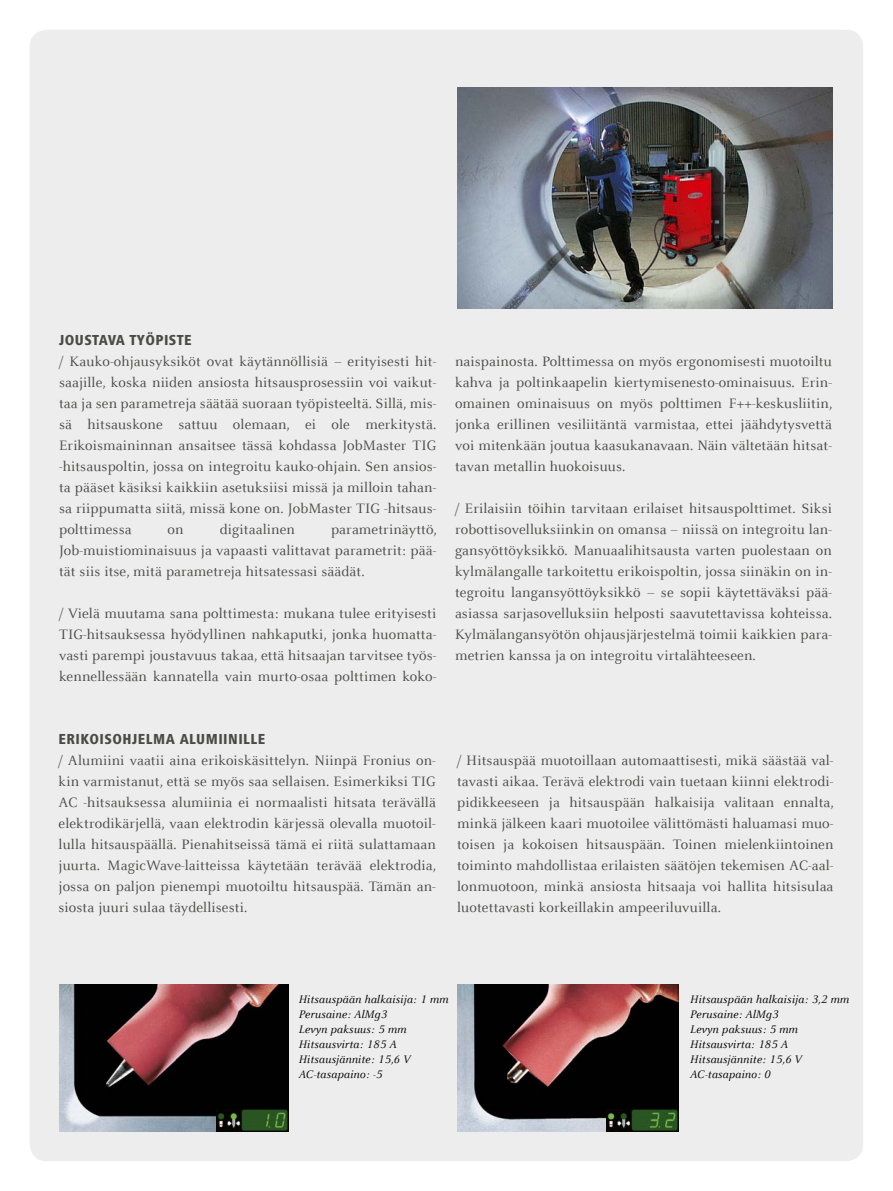
<style>
.page{position:relative;width:893px;height:1191px;background:#fff}
.page>*{position:absolute;margin:0;border:0;box-sizing:border-box;transform-origin:0 0}
._10_14_LW10_Celeste{font:15px/21px "Celeste Offc Pro";letter-spacing:.01em;color:#4a4a49;text-align:justify}
._10_14_LW30_Frut_hea{font:800 condensed 15px "Frutiger Next LTW1 G";letter-spacing:.03em;color:#4a4a49}
._8_10_LW10_Celeste_i{font:italic 12px "Celeste Offc Pro";letter-spacing:.01em;color:#000}
</style>
<div class="page">
<div style="left:30px;top:30px;width:833px;height:1131px;background:#ededed;border-radius:17px"></div>
<img style="left:59px;top:984px;width:229px;height:147px">
<img style="left:216px;top:1109px;width:72px;height:22px">
<img style="left:458px;top:984px;width:221px;height:147px">
<img style="left:606px;top:1109px;width:72px;height:22px">
<img style="left:458px;top:87px;width:375px;height:221px">
<p class="_10_14_LW30_Frut_hea" style="left:59px;top:331px;width:134px">JOUSTAVA TYÖPISTE</p>
<p class="_10_14_LW10_Celeste" style="left:59px;top:350px;width:379px">/ Kauko-ohjausyksiköt ovat käytännöllisiä – erityisesti hit&shy;saajille, koska niiden ansiosta hitsausprosessiin voi vaikut&shy;taa ja sen parametreja säätää suoraan työpisteeltä. Sillä, mis&shy;sä hitsauskone sattuu olemaan, ei ole merkitystä.<br>Erikoismaininnan ansaitsee tässä kohdassa JobMaster TIG -hitsauspoltin, jossa on integroitu kauko-ohjain. Sen ansios&shy;ta pääset käsiksi kaikkiin asetuksiisi missä ja milloin tahan&shy;sa riippumatta siitä, missä kone on. JobMaster TIG -hitsaus&shy;polttimessa</p>
<p class="_10_14_LW10_Celeste" style="left:168px;top:518px;width:18px">on</p>
<p class="_10_14_LW10_Celeste" style="left:220px;top:518px;width:77px">digitaalinen</p>
<p class="_10_14_LW10_Celeste" style="left:59px;top:518px;width:379px;text-indent:272px">parametrinäyttö, Job-muistiominaisuus ja vapaasti valittavat parametrit: pää&shy;tät siis itse, mitä parametreja hitsatessasi säädät.</p>
<p class="_10_14_LW10_Celeste" style="left:59px;top:602px;width:379px">/ Vielä muutama sana polttimesta: mukana tulee erityisesti TIG-hitsauksessa hyödyllinen nahkaputki, jonka huomatta&shy;vasti parempi joustavuus takaa, että hitsaajan tarvitsee työs&shy;kennellessään kannatella vain murto-osaa polttimen koko-</p>
<p class="_10_14_LW10_Celeste" style="left:455px;top:350px;width:379px">naispainosta. Polttimessa on myös ergonomisesti muotoiltu kahva ja poltinkaapelin kiertymisenesto-ominaisuus. Erin&shy;omainen ominaisuus on myös polttimen F++-keskusliitin, jonka erillinen vesiliitäntä varmistaa, ettei jäähdytysvettä voi mitenkään joutua kaasukanavaan. Näin vältetään hitsat&shy;tavan metallin huokoisuus.</p>
<p class="_10_14_LW10_Celeste" style="left:455px;top:497px;width:378px">/ Erilaisiin töihin tarvitaan erilaiset hitsauspolttimet. Siksi robottisovelluksiinkin on omansa – niissä on integroitu lan&shy;gansyöttöyksikkö. Manuaalihitsausta varten puolestaan on kylmälangalle tarkoitettu erikoispoltin, jossa siinäkin on in&shy;tegroitu langansyöttöyksikkö – se sopii käytettäväksi pää&shy;asiassa sarjasovelluksiin helposti saavutettavissa kohteissa.<br>Kylmälangansyötön ohjausjärjestelmä toimii kaikkien para&shy;metrien kanssa ja on integroitu virtalähteeseen.</p>
<p class="_10_14_LW30_Frut_hea" style="left:59px;top:730px;width:208px">ERIKOISOHJELMA ALUMIINILLE</p>
<p class="_10_14_LW10_Celeste" style="left:59px;top:749px;width:379px">/ Alumiini vaatii aina erikoiskäsittelyn. Niinpä Fronius on&shy;kin varmistanut, että se myös saa sellaisen. Esimerkiksi TIG AC -hitsauksessa alumiinia ei normaalisti hitsata terävällä elektrodikärjellä, vaan elektrodin kärjessä olevalla muotoil&shy;lulla hitsauspäällä. Pienahitseissä tämä ei riitä sulattamaan juurta. MagicWave-laitteissa käytetään terävää elektrodia, jossa on paljon pienempi muotoiltu hitsauspää. Tämän an&shy;siosta juuri sulaa täydellisesti.</p>
<p class="_10_14_LW10_Celeste" style="left:457px;top:749px;width:378px">/ Hitsauspää muotoillaan automaattisesti, mikä säästää val&shy;tavasti aikaa. Terävä elektrodi vain tuetaan kiinni elektrodi&shy;pidikkeeseen ja hitsauspään halkaisija valitaan ennalta, minkä jälkeen kaari muotoilee välittömästi haluamasi muo&shy;toisen ja kokoisen hitsauspään. Toinen mielenkiintoinen toiminto mahdollistaa erilaisten säätöjen tekemisen AC-aal&shy;lonmuotoon, minkä ansiosta hitsaaja voi hallita hitsisulaa luotettavasti korkeillakin ampeeriluvuilla.</p>
<p class="_8_10_LW10_Celeste_i" style="left:299px;top:992px;width:151px">Hitsauspään halkaisija: 1 mm</p>
<p class="_8_10_LW10_Celeste_i" style="left:299px;top:1007px;width:90px">Perusaine: AlMg3</p>
<p class="_8_10_LW10_Celeste_i" style="left:299px;top:1022px;width:109px">Levyn paksuus: 5 mm</p>
<p class="_8_10_LW10_Celeste_i" style="left:299px;top:1037px;width:99px">Hitsausvirta: 185 A</p>
<p class="_8_10_LW10_Celeste_i" style="left:299px;top:1052px;width:113px">Hitsausjännite: 15,6 V</p>
<p class="_8_10_LW10_Celeste_i" style="left:299px;top:1067px;width:85px">AC-tasapaino: -5</p>
<p class="_8_10_LW10_Celeste_i" style="left:690px;top:992px;width:160px">Hitsauspään halkaisija: 3,2 mm</p>
<p class="_8_10_LW10_Celeste_i" style="left:690px;top:1007px;width:90px">Perusaine: AlMg3</p>
<p class="_8_10_LW10_Celeste_i" style="left:690px;top:1022px;width:109px">Levyn paksuus: 5 mm</p>
<p class="_8_10_LW10_Celeste_i" style="left:690px;top:1037px;width:99px">Hitsausvirta: 185 A</p>
<p class="_8_10_LW10_Celeste_i" style="left:690px;top:1052px;width:113px">Hitsausjännite: 15,6 V</p>
<p class="_8_10_LW10_Celeste_i" style="left:690px;top:1067px;width:82px">AC-tasapaino: 0</p>
</div>
